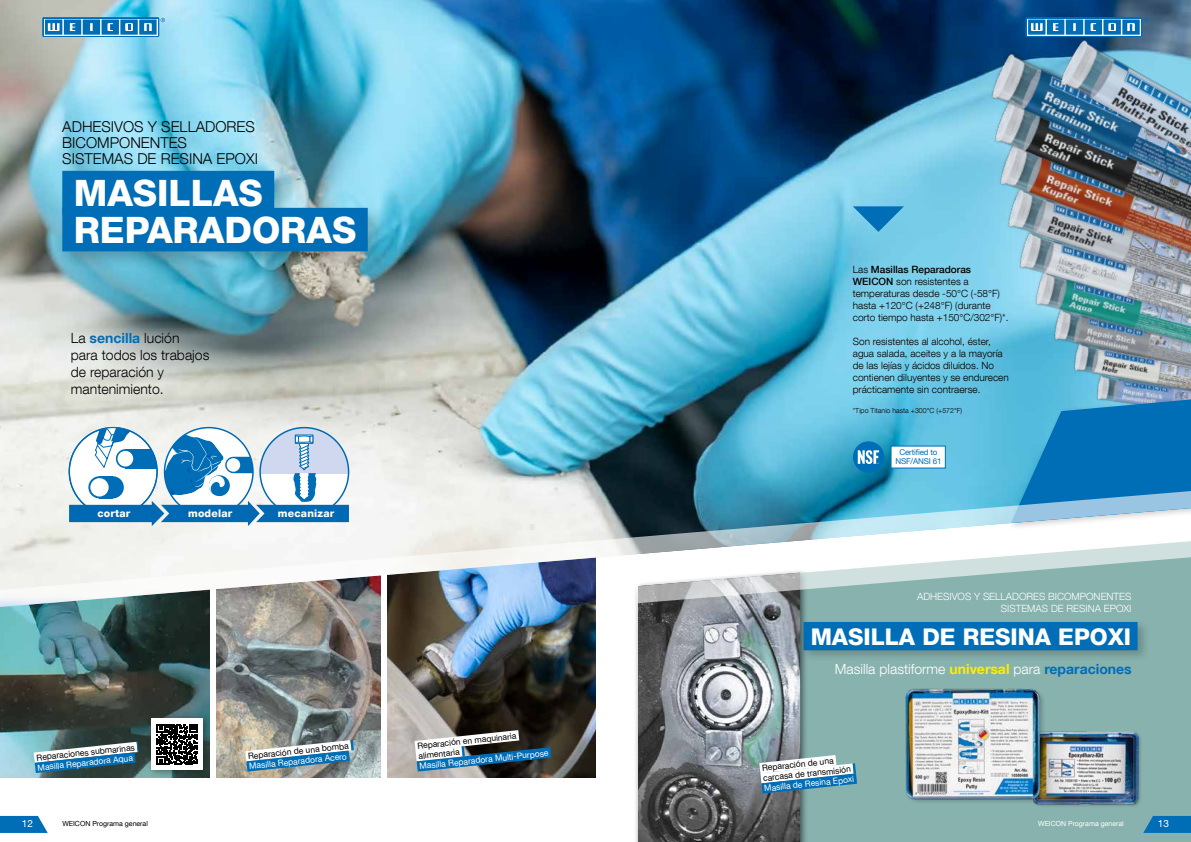
<style>
.page{position:relative;width:1191px;height:842px;background:#fff}
.page>*{position:absolute;margin:0;border:0;box-sizing:border-box;transform-origin:0 0}
.t1{font:800 36.3px/37px "Helvetica Neue LT Com";color:#fff}
.t2{font:800 23px "Helvetica Neue LT Com";color:#fff}
.t3{font:300 15px/16px "Helvetica Neue LT Com";color:#000}
.t4{font:300 14px/16.8px "Helvetica Neue LT Com";color:#000}
.t5{font:300 14px "Helvetica Neue LT Com";color:#fff}
.t6{font:800 10.5px "Helvetica Neue LT Com";letter-spacing:.02em;color:#fff}
.t7{font:300 10px/12px "Helvetica Neue LT Com";color:#000}
.t8{font:300 10px/12px "Helvetica Neue LT Com";color:#fff;text-align:right}
.t9{font:10px "Helvetica Neue LT Com";color:#fff}
.t10{font:8.5px/10.2px "Helvetica Neue LT Com";color:#000}
.t11{font:8.5px "Helvetica Neue LT Com";color:#fff}
.t12{font:8px/9.6px "Helvetica Neue LT Com";letter-spacing:-.02em;color:#006eb7;text-align:center}
.t13{font:300 7px "Helvetica Neue LT Com";color:#000}
.t14{font:7px "Helvetica Neue LT Com";color:#000}
.t15{font:7px "Helvetica Neue LT Com";color:#fff}
.s1{font-weight:700;color:#006eb7}
.s2{font-weight:500}
.s3{font-weight:700;color:#ffed00}
</style>
<div class="page">
<div style="left:808px;top:612px;width:383px;height:230px;background:#88b2ae"></div>
<img style="left:217px;top:612px;width:163px;height:165px">
<img style="left:387px;top:612px;width:208px;height:165px">
<img style="left:0;top:612px;width:210px;height:165px">
<img style="left:0;top:0;width:1007px;height:490px">
<img style="left:898px;top:31px;width:293px;height:400px">
<div style="left:634px;top:569px;width:174px;height:273px;background:#000;opacity:.5"></div>
<img style="left:638px;top:612px;width:162px;height:230px">
<svg style="left:43px;top:17px;width:122px;height:20px;background:#4395ca"></svg>
<svg style="left:853px;top:206px;width:51px;height:26px"></svg>
<div style="left:1007px;top:374px;width:184px;height:157px;background:#000;opacity:.2"></div>
<svg style="left:1011px;top:399px;width:180px;height:91px;background:#1681c0"></svg>
<img style="left:0;top:490px;width:1191px;height:122px">
<img style="left:944px;top:0;width:247px;height:297px">
<div style="left:1032px;top:731px;width:110px;height:77px;background:#000;opacity:.2"></div>
<img style="left:1046px;top:732px;width:92px;height:72px">
<div style="left:904px;top:688px;width:142px;height:117px;background:#000;opacity:.2"></div>
<img style="left:893px;top:687px;width:156px;height:113px">
<div style="left:148px;top:715px;width:63px;height:63px;background:#000;opacity:.3"></div>
<div style="left:152px;top:719px;width:51px;height:51px;background:#fff"></div>
<svg style="left:157px;top:724px;width:41px;height:41px"></svg>
<svg style="left:0;top:816px;width:48px;height:17px"></svg>
<svg style="left:1143px;top:816px;width:48px;height:17px"></svg>
<svg style="left:748px;top:749px;width:120px;height:51px"></svg>
<div style="left:58px;top:167px;width:328px;height:103px;background:#000;opacity:.2"></div>
<div style="left:62px;top:171px;width:212px;height:43px;background:#006eb7"></div>
<div style="left:62px;top:208px;width:306px;height:43px;background:#006eb7"></div>
<svg style="left:23px;top:735px;width:126px;height:43px"></svg>
<img style="left:234px;top:734px;width:128px;height:44px">
<svg style="left:404px;top:724px;width:158px;height:54px"></svg>
<div style="left:853px;top:441px;width:31px;height:32px;background:#006eb7;border-radius:50%"></div>
<svg style="left:857px;top:450px;width:22px;height:14px"></svg>
<div style="left:891px;top:446px;width:54px;height:22px;background:#fff"></div>
<svg style="left:69px;top:428px;width:280px;height:98px"></svg>
<div style="left:800px;top:619px;width:349px;height:44px;background:#000;opacity:.2"></div>
<div style="left:803px;top:622px;width:334px;height:28px;background:#006eb7"></div>
<h3 class="t3" style="left:62px;top:118px;width:197px">ADHESIVOS Y SELLADORES<br>BICOMPONENTES<br>SISTEMAS DE RESINA EPOXI</h3>
<h1 class="t1" style="left:74px;top:175px;width:284px">MASILLAS<br>REPARADORAS</h1>
<h3 class="t4" style="left:71px;top:330px;width:140px">La <span class="s1">sencilla</span> lución para todos los trabajos de reparación y mantenimiento.</h3>
<p class="t6" style="left:97px;top:507px;width:34px">cortar</p>
<p class="t6" style="left:188px;top:507px;width:46px">modelar</p>
<p class="t6" style="left:278px;top:507px;width:58px">mecanizar</p>
<p class="t10" style="left:36px;top:752px;width:100px;rotate:-6deg">Reparaciones submarinas</p>
<p class="t11" style="left:37px;top:762px;width:97px;rotate:-6deg">Masilla Reparadora Aqua</p>
<p class="t10" style="left:248px;top:751px;width:102px;rotate:-6deg">Reparación de una bomba</p>
<p class="t11" style="left:249px;top:761px;width:100px;rotate:-6deg">Masilla Reparadora Acero</p>
<p class="t10" style="left:417px;top:741px;width:101px;rotate:-6deg">Reparación en maquinaria alimentaria</p>
<p class="t11" style="left:419px;top:761px;width:131px;rotate:-6deg">Masilla Reparadora Multi-Purpose</p>
<p class="t7" style="left:853px;top:263px;width:157px">Las <span class="s2">Masillas Reparadoras<br>WEICON</span> son resistentes a temperaturas desde -50°C (-58°F) hasta +120°C (+248°F) (durante corto tiempo hasta +150°C/302°F)*.</p>
<p class="t7" style="left:853px;top:335px;width:157px">Son resistentes al alcohol, éster, agua salada, aceites y a la mayoría de las lejías y ácidos diluidos. No contienen diluyentes y se endurecen prácticamente sin contraerse.</p>
<p class="t13" style="left:853px;top:406px;width:111px">*Tipo Titanio hasta +300°C (+572°F)</p>
<p class="t12" style="left:895px;top:447px;width:48px">Certified to<br>NSF/ANSI 61</p>
<p class="t8" style="left:917px;top:590px;width:216px">ADHESIVOS Y SELLADORES BICOMPONENTES<br>SISTEMAS DE RESINA EPOXI</p>
<h2 class="t2" style="left:810px;top:623px;width:322px">MASILLA DE RESINA EPOXI</h2>
<h3 class="t5" style="left:835px;top:660px;width:298px">Masilla plastiforme <span class="s3">universal</span> para <span class="s1">reparaciones</span></h3>
<p class="t10" style="left:761px;top:763px;width:90px;rotate:-6deg">Reparación de una carcasa de transmisión</p>
<p class="t11" style="left:763px;top:783px;width:92px;rotate:-6deg">Masilla de Resina Epoxi</p>
<p class="t9" style="left:22px;top:817px;width:13px">12</p>
<p class="t14" style="left:62px;top:819px;width:87px">WEICON Programa general</p>
<p class="t15" style="left:1038px;top:819px;width:87px">WEICON Programa general</p>
<p class="t9" style="left:1157px;top:817px;width:13px">13</p>
</div>
